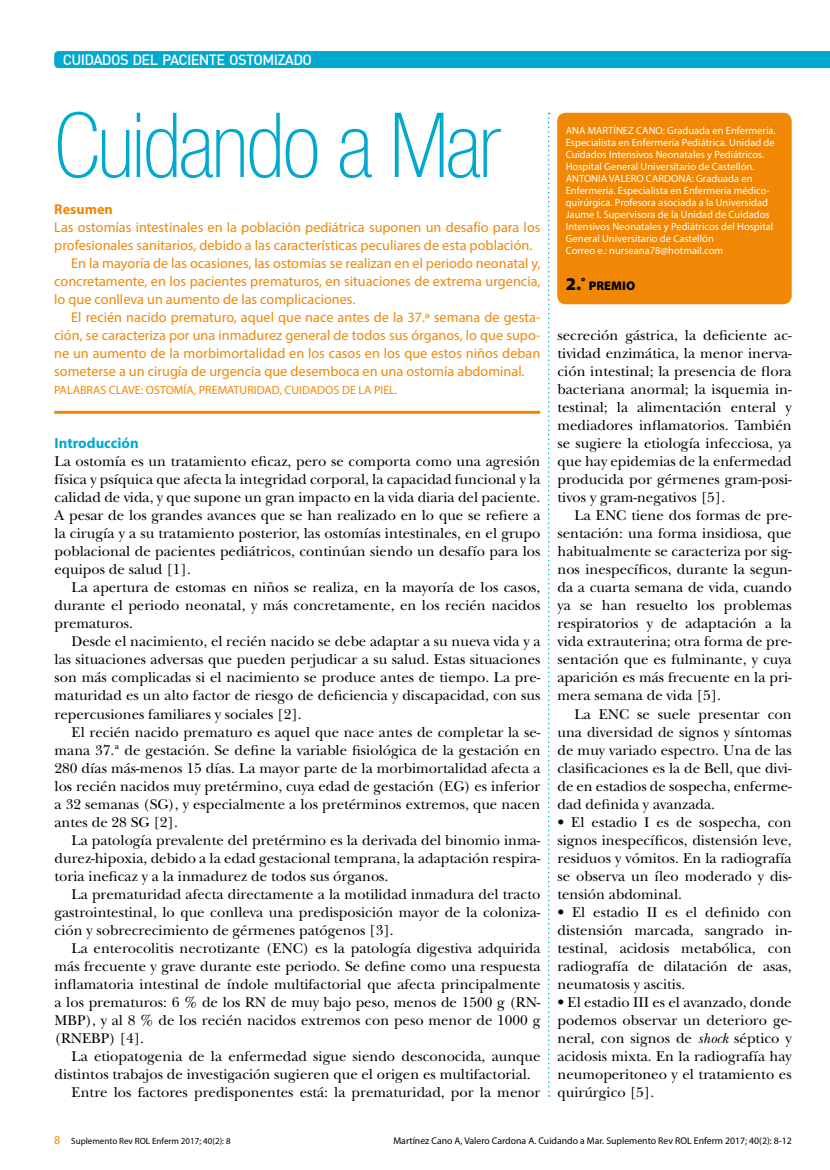
<style>
.page{position:relative;width:830px;height:1170px;background:#fff}
.page>*{position:absolute;margin:0;border:0;box-sizing:border-box;transform-origin:0 0}
.t1{font:100 condensed 90px "Helvetica Neue LT Std";letter-spacing:-.025em;color:#00a9cd}
.t2{font:900 18px "Myriad Pro";color:#000}
.t3{font:14.85px/18px "New Baskerville Std";color:#000;text-align:justify}
.t4{font:700 14.85px "Myriad Pro";color:#00a9cd}
.t5{font:500 14.7px "DIN";letter-spacing:-.045em;color:#fff}
.t6{font:14.25px "Myriad Pro";color:#f18805}
.t7{font:700 14.25px "Myriad Pro";color:#f18805}
.t8{font:900 12.6px "Myriad Pro";color:#000}
.t9{font:12px "Myriad Pro";color:#f18805}
.t10{font:10.5px/12px "Myriad Pro";color:#fff}
.t11{font:9.75px "Myriad Pro";color:#000}
.t12{font:9px "Myriad Pro";color:#000}
.s1{font-style:italic}
.s2{font-size:12px;color:#f18805}
</style>
<div class="page">
<div style="left:54px;top:51px;width:775px;height:17px;background:#00a9cd"></div>
<svg style="left:548px;top:113px;width:1px;height:983px"></svg>
<div style="left:557px;top:113px;width:234px;height:191px;background:#f18805;border-radius:9px"></div>
<hr style="left:54px;top:411px;width:486px;height:3px;background:#f18805">
<p class="t5" style="left:63px;top:51px;width:251px">CUIDADOS DEL PACIENTE OSTOMIZADO</p>
<h1 class="t1" style="left:54px;top:95px;width:447px">Cuidando a Mar</h1>
<p class="t7" style="left:54px;top:200px;width:60px">Resumen</p>
<p class="t6" style="left:54px;top:219px;width:487px">Las ostomías intestinales en la población pediátrica suponen un desafío para los</p>
<p class="t6" style="left:54px;top:237px;width:479px">profesionales sanitarios, debido a las características peculiares de esta población.</p>
<p class="t6" style="left:71px;top:255px;width:470px">En la mayoría de las ocasiones, las ostomías se realizan en el periodo neonatal y,</p>
<p class="t6" style="left:54px;top:272px;width:487px">concretamente, en los pacientes prematuros, en situaciones de extrema urgencia,</p>
<p class="t6" style="left:54px;top:290px;width:302px">lo que conlleva un aumento de las complicaciones.</p>
<p class="t6" style="left:71px;top:308px;width:470px">El recién nacido prematuro, aquel que nace antes de la 37.ª semana de gesta-</p>
<p class="t6" style="left:54px;top:326px;width:487px">ción, se caracteriza por una inmadurez general de todos sus órganos, lo que supo-</p>
<p class="t6" style="left:54px;top:344px;width:487px">ne un aumento de la morbimortalidad en los casos en los que estos niños deban</p>
<p class="t6" style="left:54px;top:362px;width:471px">someterse a un cirugía de urgencia que desemboca en una ostomía abdominal.</p>
<p class="t9" style="left:54px;top:383px;width:344px">PALABRAS CLAVE: OSTOMÍA, PREMATURIDAD, CUIDADOS DE LA PIEL.</p>
<p class="t4" style="left:54px;top:433px;width:86px">Introducción</p>
<p class="t3" style="left:54px;top:452px;width:487px">La ostomía es un tratamiento eficaz, pero se comporta como una agresión física y psíquica que afecta la integridad corporal, la capacidad funcional y la calidad de vida, y que supone un gran impacto en la vida diaria del paciente.<br>A pesar de los grandes avances que se han realizado en lo que se refiere a la cirugía y a su tratamiento posterior, las ostomías intestinales, en el grupo poblacional de pacientes pediátricos, continúan siendo un desafío para los equipos de salud [1].</p>
<p class="t3" style="left:54px;top:578px;width:487px;text-indent:17px">La apertura de estomas en niños se realiza, en la mayoría de los casos, durante el periodo neonatal, y más concretamente, en los recién nacidos prematuros.</p>
<p class="t3" style="left:54px;top:632px;width:487px;text-indent:17px">Desde el nacimiento, el recién nacido se debe adaptar a su nueva vida y a las situaciones adversas que pueden perjudicar a su salud. Estas situaciones son más complicadas si el nacimiento se produce antes de tiempo. La pre&shy;maturidad es un alto factor de riesgo de deficiencia y discapacidad, con sus repercusiones familiares y sociales [2].</p>
<p class="t3" style="left:54px;top:722px;width:487px;text-indent:17px">El recién nacido prematuro es aquel que nace antes de completar la se&shy;mana 37.ª de gestación. Se define la variable fisiológica de la gestación en 280 días más-menos 15 días. La mayor parte de la morbimortalidad afecta a los recién nacidos muy pretérmino, cuya edad de gestación (EG) es inferior a 32 semanas (SG), y especialmente a los pretérminos extremos, que nacen antes de 28 SG [2].</p>
<p class="t3" style="left:54px;top:830px;width:487px;text-indent:17px">La patología prevalente del pretérmino es la derivada del binomio inma&shy;durez-hipoxia, debido a la edad gestacional temprana, la adaptación respira&shy;toria ineficaz y a la inmadurez de todos sus órganos.</p>
<p class="t3" style="left:54px;top:884px;width:487px;text-indent:17px">La prematuridad afecta directamente a la motilidad inmadura del tracto gastrointestinal, lo que conlleva una predisposición mayor de la coloniza&shy;ción y sobrecrecimiento de gérmenes patógenos [3].</p>
<p class="t3" style="left:54px;top:938px;width:487px;text-indent:17px">La enterocolitis necrotizante (ENC) es la patología digestiva adquirida más frecuente y grave durante este periodo. Se define como una respuesta inflamatoria intestinal de índole multifactorial que afecta principalmente a los prematuros: 6 % de los RN de muy bajo peso, menos de 1500 g (RN-MBP), y al 8 % de los recién nacidos extremos con peso menor de 1000 g (RNEBP) [4].</p>
<p class="t3" style="left:71px;top:1046px;width:470px">La etiopatogenia de la enfermedad sigue siendo desconocida, aunque</p>
<p class="t3" style="left:54px;top:1064px;width:477px">distintos trabajos de investigación sugieren que el origen es multifactorial.</p>
<p class="t3" style="left:71px;top:1082px;width:470px">Entre los factores predisponentes está: la prematuridad, por la menor</p>
<p class="t10" style="left:565px;top:125px;width:211px">ANA MARTÍNEZ CANO: Graduada en Enfermería.<br>Especialista en Enfermería Pediátrica. Unidad de Cuidados Intensivos Neonatales y Pediátricos.<br>Hospital General Universitario de Castellón.<br>ANTONIA VALERO CARDONA: Graduada en Enfermería. Especialista en Enfermería médico&shy;quirúrgica. Profesora asociada a la Universidad Jaume I. Supervisora de la Unidad de Cuidados Intensivos Neonatales y Pediátricos del Hospital General Universitario de Castellón<br>Correo e.: nurseana78@hotmail.com</p>
<p class="t2" style="left:565px;top:274px;width:21px">2.<sup>º</sup></p>
<p class="t8" style="left:588px;top:279px;width:48px">PREMIO</p>
<p class="t3" style="left:557px;top:326px;width:235px">secreción gástrica, la deficiente ac&shy;tividad enzimática, la menor inerva&shy;ción intestinal; la presencia de flora bacteriana anormal; la isquemia in&shy;testinal; la alimentación enteral y mediadores inflamatorios. También se sugiere la etiología infecciosa, ya que hay epidemias de la enfermedad producida por gérmenes gram-posi&shy;tivos y gram-negativos [5].</p>
<p class="t3" style="left:557px;top:506px;width:235px;text-indent:17px">La ENC tiene dos formas de pre&shy;sentación: una forma insidiosa, que habitualmente se caracteriza por sig&shy;nos inespecíficos, durante la segun&shy;da a cuarta semana de vida, cuando ya se han resuelto los problemas respiratorios y de adaptación a la vida extrauterina; otra forma de pre&shy;sentación que es fulminante, y cuya aparición es más frecuente en la pri&shy;mera semana de vida [5].</p>
<p class="t3" style="left:557px;top:704px;width:235px;text-indent:17px">La ENC se suele presentar con una diversidad de signos y síntomas de muy variado espectro. Una de las clasificaciones es la de Bell, que divi&shy;de en estadios de sospecha, enferme&shy;dad definida y avanzada.</p>
<p class="t3" style="left:557px;top:812px;width:235px">• El estadio I es de sospecha, con signos inespecíficos, distensión leve, residuos y vómitos. En la radiografía se observa un íleo moderado y dis&shy;tensión abdominal.</p>
<p class="t3" style="left:557px;top:902px;width:235px">• El estadio II es el definido con distensión marcada, sangrado in&shy;testinal, acidosis metabólica, con radiografía de dilatación de asas, neumatosis y ascitis.</p>
<p class="t3" style="left:557px;top:992px;width:235px">• El estadio III es el avanzado, donde podemos observar un deterioro ge&shy;neral, con signos de <span class="s1">shock</span> séptico y acidosis mixta. En la radiografía hay neumoperitoneo y el tratamiento es quirúrgico [5].</p>
<p class="t12" style="left:54px;top:1135px;width:178px"><span class="s2">8</span> Suplemento Rev ROL Enferm 2017; 40(2): 8</p>
<p class="t11" style="left:393px;top:1134px;width:400px">Martínez Cano A, Valero Cardona A. Cuidando a Mar. Suplemento Rev ROL Enferm 2017; 40(2): 8-12</p>
</div>
